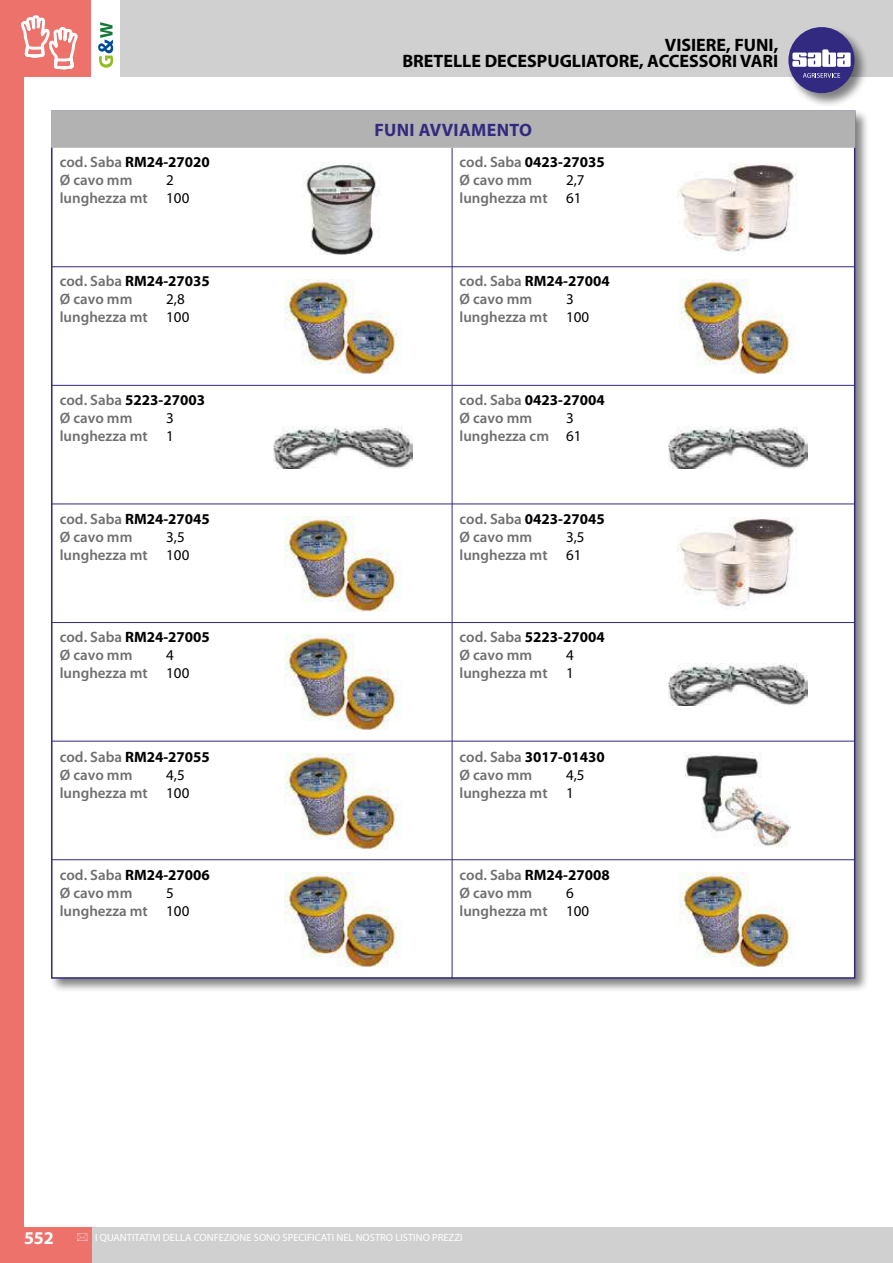
<style>
.page{position:relative;width:893px;height:1263px;background:#fff}
.page>*{position:absolute;margin:0;border:0;box-sizing:border-box;transform-origin:0 0}
.t1{font:700 18px/16.5px "Myriad Pro";color:#000;text-align:right}
.t2{font:700 18px "Myriad Pro";letter-spacing:.02em;color:#322a80}
.t3{font:700 18px "Myriad Pro";color:#fff}
.t4{font:600 15px/18px "Myriad Pro";color:#706f6f}
.t5{font:10.5px "Myriad Pro";color:#fff}
.s1{font-weight:700;color:#000}
.s2{font-weight:400;color:#000}
</style>
<div class="page">
<div style="left:0;top:1227px;width:893px;height:36px;background:#d0d0d0"></div>
<div style="left:0;top:0;width:893px;height:77px;background:#d0d0d0"></div>
<div style="left:0;top:0;width:24px;height:1263px;background:#ee726c"></div>
<div style="left:0;top:0;width:91px;height:77px;background:#ee726c"></div>
<div style="left:0;top:1227px;width:91px;height:36px;background:#ee726c"></div>
<div style="left:91px;top:0;width:29px;height:77px;background:#fff"></div>
<svg style="left:98px;top:22px;width:15px;height:46px"></svg>
<svg style="left:21px;top:15px;width:57px;height:54px"></svg>
<div style="left:49px;top:109px;width:821px;height:884px;background:#000;opacity:.5"></div>
<div style="left:51px;top:111px;width:804px;height:868px;background:#fff;border:2px solid #322a80"></div>
<hr style="left:52px;top:385px;width:802px;height:1px;background:#322a80">
<hr style="left:52px;top:622px;width:802px;height:1px;background:#322a80">
<hr style="left:52px;top:859px;width:802px;height:1px;background:#322a80">
<hr style="left:52px;top:266px;width:802px;height:1px;background:#322a80">
<hr style="left:52px;top:504px;width:802px;height:1px;background:#322a80">
<hr style="left:52px;top:741px;width:802px;height:1px;background:#322a80">
<hr style="left:452px;top:148px;width:1px;height:831px;background:#322a80">
<div style="left:52px;top:111px;width:803px;height:36px;background:#b3b2b2"></div>
<div style="left:51px;top:111px;width:804px;height:37px;border:2px solid #b3b2b2"></div>
<img style="left:302px;top:162px;width:78px;height:93px">
<img style="left:677px;top:164px;width:120px;height:90px">
<img style="left:677px;top:518px;width:120px;height:89px">
<img style="left:285px;top:279px;width:113px;height:95px">
<img style="left:285px;top:754px;width:113px;height:94px">
<img style="left:285px;top:872px;width:113px;height:95px">
<img style="left:680px;top:872px;width:112px;height:95px">
<img style="left:285px;top:635px;width:113px;height:94px">
<img style="left:285px;top:517px;width:113px;height:94px">
<img style="left:680px;top:279px;width:112px;height:95px">
<img style="left:274px;top:427px;width:138px;height:41px">
<img style="left:668px;top:427px;width:139px;height:41px">
<img style="left:668px;top:663px;width:139px;height:42px">
<img style="left:684px;top:752px;width:107px;height:95px">
<div style="left:787px;top:25px;width:82px;height:82px;background:#000;opacity:.5"></div>
<div style="left:788px;top:27px;width:66px;height:66px;background:#322a80;border-radius:50%"></div>
<svg style="left:803px;top:73px;width:37px;height:5px"></svg>
<svg style="left:792px;top:49px;width:59px;height:18px"></svg>
<p class="t1" style="left:402px;top:36px;width:377px">VISIERE, FUNI,<br>BRETELLE DECESPUGLIATORE, ACCESSORI VARI</p>
<p class="t2" style="left:374px;top:118px;width:159px">FUNI AVVIAMENTO</p>
<p class="t4" style="left:60px;top:153px;width:152px">cod. Saba <span class="s1">RM24-27020<br></span>Ø cavo mm</p>
<p class="t4" style="left:60px;top:171px;width:131px;text-indent:106px"><span class="s2">2 </span>lunghezza mt <span class="s2">100</span></p>
<p class="t4" style="left:459px;top:153px;width:147px">cod. Saba <span class="s1">0423-27035<br></span>Ø cavo mm</p>
<p class="t4" style="left:459px;top:171px;width:126px;text-align:right"><span class="s2">2,7<br></span>lunghezza mt <span class="s2">61</span></p>
<p class="t4" style="left:60px;top:272px;width:152px">cod. Saba <span class="s1">RM24-27035<br></span>Ø cavo mm</p>
<p class="t4" style="left:60px;top:290px;width:131px;text-indent:106px"><span class="s2">2,8 </span>lunghezza mt <span class="s2">100</span></p>
<p class="t4" style="left:459px;top:272px;width:152px">cod. Saba <span class="s1">RM24-27004<br></span>Ø cavo mm</p>
<p class="t4" style="left:459px;top:290px;width:131px;text-indent:106px"><span class="s2">3 </span>lunghezza mt <span class="s2">100</span></p>
<p class="t4" style="left:60px;top:391px;width:147px">cod. Saba <span class="s1">5223-27003<br></span>Ø cavo mm</p>
<p class="t4" style="left:60px;top:409px;width:116px;text-align:right"><span class="s2">3<br></span>lunghezza mt <span class="s2">1</span></p>
<p class="t4" style="left:459px;top:391px;width:147px">cod. Saba <span class="s1">0423-27004<br></span>Ø cavo mm</p>
<p class="t4" style="left:459px;top:409px;width:123px;text-indent:106px"><span class="s2">3 </span>lunghezza cm <span class="s2">61</span></p>
<p class="t4" style="left:60px;top:510px;width:152px">cod. Saba <span class="s1">RM24-27045<br></span>Ø cavo mm</p>
<p class="t4" style="left:60px;top:528px;width:131px;text-indent:106px"><span class="s2">3,5 </span>lunghezza mt <span class="s2">100</span></p>
<p class="t4" style="left:459px;top:510px;width:147px">cod. Saba <span class="s1">0423-27045<br></span>Ø cavo mm</p>
<p class="t4" style="left:459px;top:528px;width:126px;text-align:right"><span class="s2">3,5<br></span>lunghezza mt <span class="s2">61</span></p>
<p class="t4" style="left:60px;top:627px;width:152px">cod. Saba <span class="s1">RM24-27005<br></span>Ø cavo mm</p>
<p class="t4" style="left:60px;top:645px;width:131px;text-indent:106px"><span class="s2">4 </span>lunghezza mt <span class="s2">100</span></p>
<p class="t4" style="left:459px;top:627px;width:147px">cod. Saba <span class="s1">5223-27004<br></span>Ø cavo mm</p>
<p class="t4" style="left:459px;top:645px;width:116px;text-align:right"><span class="s2">4<br></span>lunghezza mt <span class="s2">1</span></p>
<p class="t4" style="left:60px;top:747px;width:152px">cod. Saba <span class="s1">RM24-27055<br></span>Ø cavo mm</p>
<p class="t4" style="left:60px;top:765px;width:131px;text-indent:106px"><span class="s2">4,5 </span>lunghezza mt <span class="s2">100</span></p>
<p class="t4" style="left:459px;top:747px;width:147px">cod. Saba <span class="s1">3017-01430<br></span>Ø cavo mm</p>
<p class="t4" style="left:459px;top:765px;width:126px;text-indent:106px"><span class="s2">4,5 </span>lunghezza mt <span class="s2">1</span></p>
<p class="t4" style="left:60px;top:865px;width:152px">cod. Saba <span class="s1">RM24-27006<br></span>Ø cavo mm</p>
<p class="t4" style="left:60px;top:883px;width:131px;text-indent:106px"><span class="s2">5 </span>lunghezza mt <span class="s2">100</span></p>
<p class="t4" style="left:459px;top:865px;width:152px">cod. Saba <span class="s1">RM24-27008<br></span>Ø cavo mm</p>
<p class="t4" style="left:459px;top:883px;width:131px;text-indent:106px"><span class="s2">6 </span>lunghezza mt <span class="s2">100</span></p>
<p class="t3" style="left:24px;top:1226px;width:31px">552</p>
<p class="t5" style="left:95px;top:1231px;width:369px">I QUANTITATIVI DELLA CONFEZIONE SONO SPECIFICATI NEL NOSTRO LISTINO PREZZI</p>
</div>
